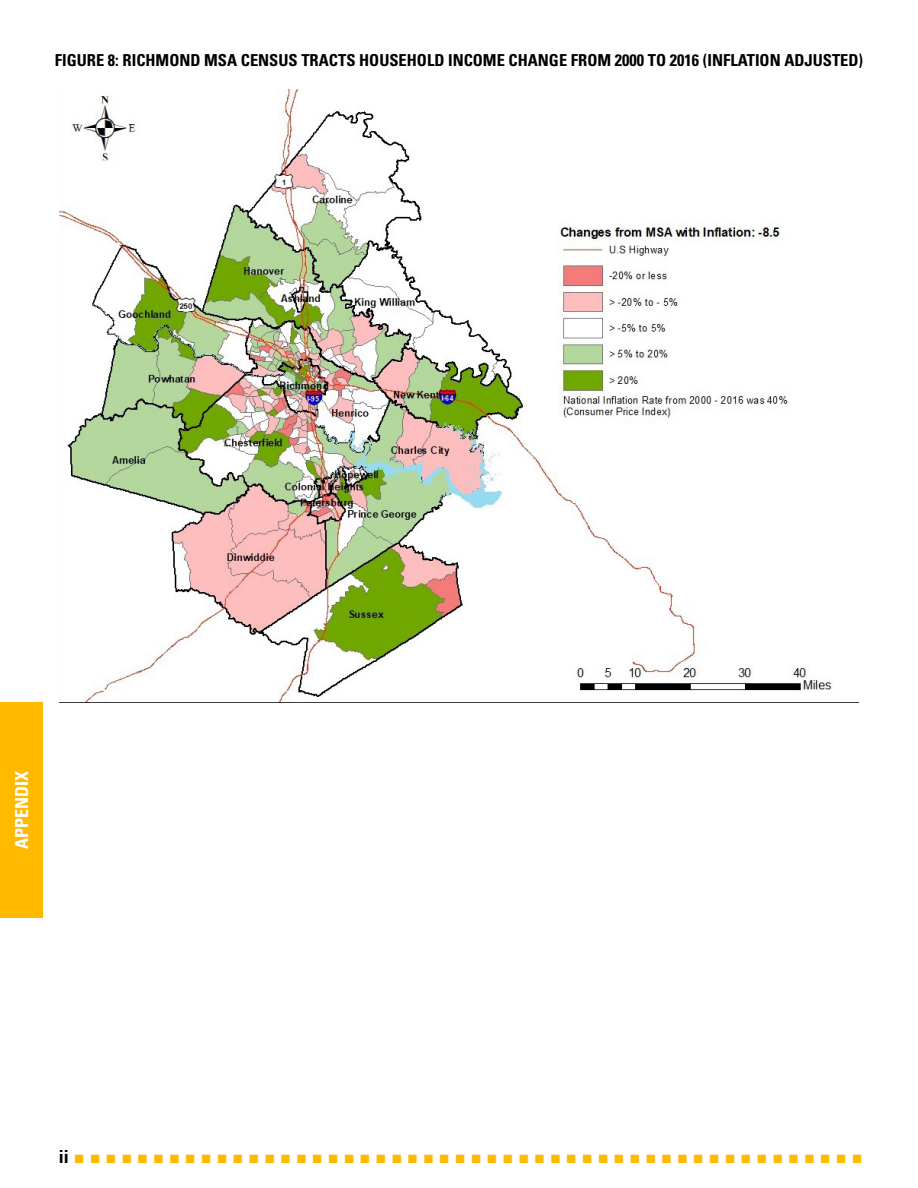
<style>
.page{position:relative;width:918px;height:1188px;background:#fff}
.page>*{position:absolute;margin:0;border:0;box-sizing:border-box;transform-origin:0 0}
.t1{font:18px "Arial";color:#ffba00}
.t2{font:700 condensed 18px "Univers LT Std";color:#fff}
.Basic_Body_Paragraph{font:700 condensed 16.5px "Univers LT Std";color:#000}
.s1{font-family:"Univers LT Std";font-weight:700;font-stretch:condensed;color:#000}
</style>
<div class="page">
<div style="left:0;top:702px;width:43px;height:216px;background:#ffba00"></div>
<img style="left:60px;top:89px;width:772px;height:613px">
<p class="Basic_Body_Paragraph" style="left:55px;top:50px;width:810px">FIGURE 8: RICHMOND MSA CENSUS TRACTS HOUSEHOLD INCOME CHANGE FROM 2000 TO 2016 (INFLATION ADJUSTED)</p>
<p class="t2" style="left:11px;top:849px;width:80px;rotate:-90deg">APPENDIX</p>
<p class="t1" style="left:59px;top:1145px;width:805px"><span class="s1">ii</span> ■ ■ ■ ■ ■ ■ ■ ■ ■ ■ ■ ■ ■ ■ ■ ■ ■ ■ ■ ■ ■ ■ ■ ■ ■ ■ ■ ■ ■ ■ ■ ■ ■ ■ ■ ■ ■ ■ ■ ■ ■ ■ ■ ■ ■ ■ ■ ■ ■ ■</p>
</div>
